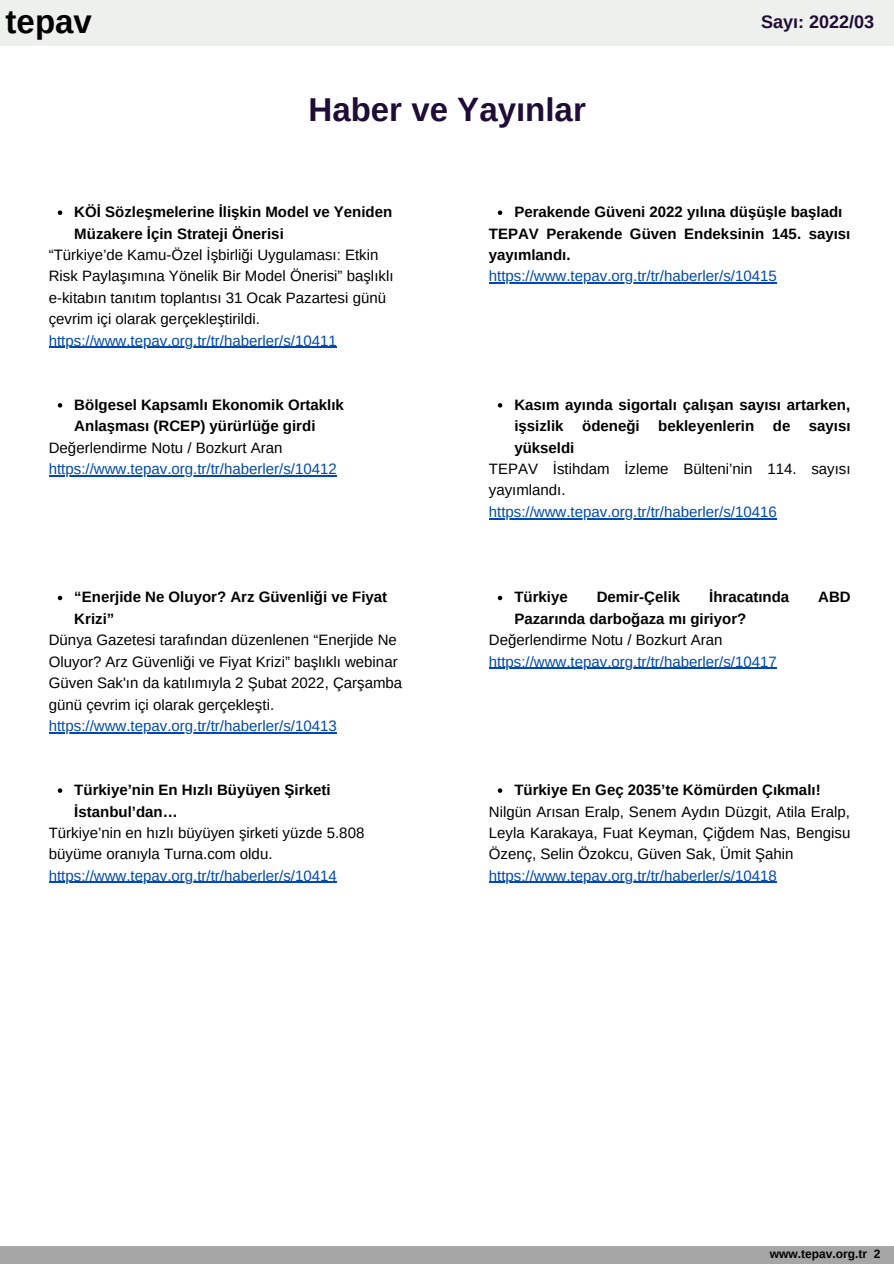
<style>
.page{position:relative;width:894px;height:1264px;background:#fff}
.page>*{position:absolute;margin:0;border:0;box-sizing:border-box;transform-origin:0 0}
.t1{font:700 33px "Arimo";color:#1f0d35}
.t2{font:700 33px "Arimo";color:#000}
.t3{font:700 18px "Arimo";color:#1f0d35}
.t4{font:15px/21.5px "Arimo";color:#000}
.t5{font:700 15px/21.5px "Arimo";color:#000}
.t6{font:15px "Arimo";color:#004aad}
.t7{font:700 12px "Arimo";color:#000}
</style>
<div class="page">
<svg style="left:58px;top:210px;width:4px;height:5px"></svg>
<svg style="left:58px;top:403px;width:4px;height:4px"></svg>
<svg style="left:58px;top:595px;width:4px;height:5px"></svg>
<svg style="left:58px;top:788px;width:4px;height:4px"></svg>
<hr style="left:49px;top:347px;width:288px;height:1px;background:#004aad">
<hr style="left:49px;top:475px;width:288px;height:1px;background:#004aad">
<hr style="left:49px;top:732px;width:288px;height:1px;background:#004aad">
<hr style="left:49px;top:881px;width:288px;height:2px;background:#004aad">
<svg style="left:497px;top:210px;width:5px;height:5px"></svg>
<svg style="left:497px;top:403px;width:5px;height:4px"></svg>
<svg style="left:497px;top:595px;width:5px;height:5px"></svg>
<svg style="left:497px;top:788px;width:5px;height:4px"></svg>
<hr style="left:488px;top:282px;width:288px;height:2px;background:#004aad">
<hr style="left:488px;top:518px;width:288px;height:1px;background:#004aad">
<hr style="left:488px;top:667px;width:288px;height:2px;background:#004aad">
<hr style="left:488px;top:881px;width:288px;height:2px;background:#004aad">
<div style="left:0;top:1246px;width:893px;height:17px;background:#a6a6a6"></div>
<div style="left:0;top:0;width:893px;height:45px;background:#edf0ed"></div>
<p class="t2" style="left:6px;top:3px;width:88px">tepav</p>
<p class="t3" style="left:760px;top:12px;width:115px">Sayı: 2022/03</p>
<p class="t1" style="left:308px;top:91px;width:279px">Haber ve Yayınlar</p>
<p class="t5" style="left:74px;top:201px;width:319px">KÖİ Sözleşmelerine İlişkin Model ve Yeniden<br>Müzakere İçin Strateji Önerisi</p>
<p class="t4" style="left:49px;top:244px;width:346px">“Türkiye’de Kamu-Özel İşbirliği Uygulaması: Etkin Risk Paylaşımına Yönelik Bir Model Önerisi” başlıklı e-kitabın tanıtım toplantısı 31 Ocak Pazartesi günü çevrim içi olarak gerçekleştirildi.</p>
<p class="t6" style="left:49px;top:332px;width:289px">https://www.tepav.org.tr/tr/haberler/s/10411</p>
<p class="t5" style="left:74px;top:394px;width:271px">Bölgesel Kapsamlı Ekonomik Ortaklık<br>Anlaşması (RCEP) yürürlüğe girdi</p>
<p class="t4" style="left:49px;top:437px;width:235px">Değerlendirme Notu / Bozkurt Aran</p>
<p class="t6" style="left:49px;top:460px;width:289px">https://www.tepav.org.tr/tr/haberler/s/10412</p>
<p class="t5" style="left:74px;top:586px;width:314px">“Enerjide Ne Oluyor? Arz Güvenliği ve Fiyat<br>Krizi”</p>
<p class="t4" style="left:49px;top:629px;width:355px">Dünya Gazetesi tarafından düzenlenen “Enerjide Ne Oluyor? Arz Güvenliği ve Fiyat Krizi” başlıklı webinar Güven Sak'ın da katılımıyla 2 Şubat 2022, Çarşamba günü çevrim içi olarak gerçekleşti.</p>
<p class="t6" style="left:49px;top:717px;width:289px">https://www.tepav.org.tr/tr/haberler/s/10413</p>
<p class="t5" style="left:74px;top:779px;width:257px">Türkiye’nin En Hızlı Büyüyen Şirketi<br>İstanbul’dan…</p>
<p class="t4" style="left:49px;top:822px;width:317px">Türkiye’nin en hızlı büyüyen şirketi yüzde 5.808 büyüme oranıyla Turna.com oldu.</p>
<p class="t6" style="left:49px;top:867px;width:289px">https://www.tepav.org.tr/tr/haberler/s/10414</p>
<p class="t5" style="left:514px;top:201px;width:329px">Perakende Güveni 2022 yılına düşüşle başladı</p>
<p class="t5" style="left:488px;top:223px;width:363px">TEPAV Perakende Güven Endeksinin 145. sayısı yayımlandı.</p>
<p class="t6" style="left:488px;top:268px;width:289px">https://www.tepav.org.tr/tr/haberler/s/10415</p>
<p class="t5" style="left:514px;top:394px;width:337px;text-align:justify">Kasım ayında sigortalı çalışan sayısı artarken, işsizlik ödeneği bekleyenlerin de sayısı yükseldi</p>
<p class="t4" style="left:488px;top:458px;width:363px">TEPAV İstihdam İzleme Bülteni’nin 114. sayısı yayımlandı.</p>
<p class="t6" style="left:488px;top:503px;width:289px">https://www.tepav.org.tr/tr/haberler/s/10416</p>
<p class="t5" style="left:514px;top:586px;width:55px">Türkiye</p>
<p class="t5" style="left:596px;top:586px;width:85px">Demir-Çelik</p>
<p class="t5" style="left:709px;top:586px;width:82px">İhracatında</p>
<p class="t5" style="left:818px;top:586px;width:34px">ABD</p>
<p class="t5" style="left:514px;top:608px;width:233px">Pazarında darboğaza mı giriyor?</p>
<p class="t4" style="left:488px;top:629px;width:235px">Değerlendirme Notu / Bozkurt Aran</p>
<p class="t6" style="left:488px;top:653px;width:289px">https://www.tepav.org.tr/tr/haberler/s/10417</p>
<p class="t5" style="left:514px;top:779px;width:308px">Türkiye En Geç 2035’te Kömürden Çıkmalı!</p>
<p class="t4" style="left:488px;top:800px;width:363px;text-align:justify">Nilgün Arısan Eralp, Senem Aydın Düzgit, Atila Eralp, Leyla Karakaya, Fuat Keyman, Çiğdem Nas, Bengisu Özenç, Selin Özokcu, Güven Sak, Ümit Şahin</p>
<p class="t6" style="left:488px;top:867px;width:289px">https://www.tepav.org.tr/tr/haberler/s/10418</p>
<p class="t7" style="left:769px;top:1246px;width:112px">www.tepav.org.tr 2</p>
</div>
